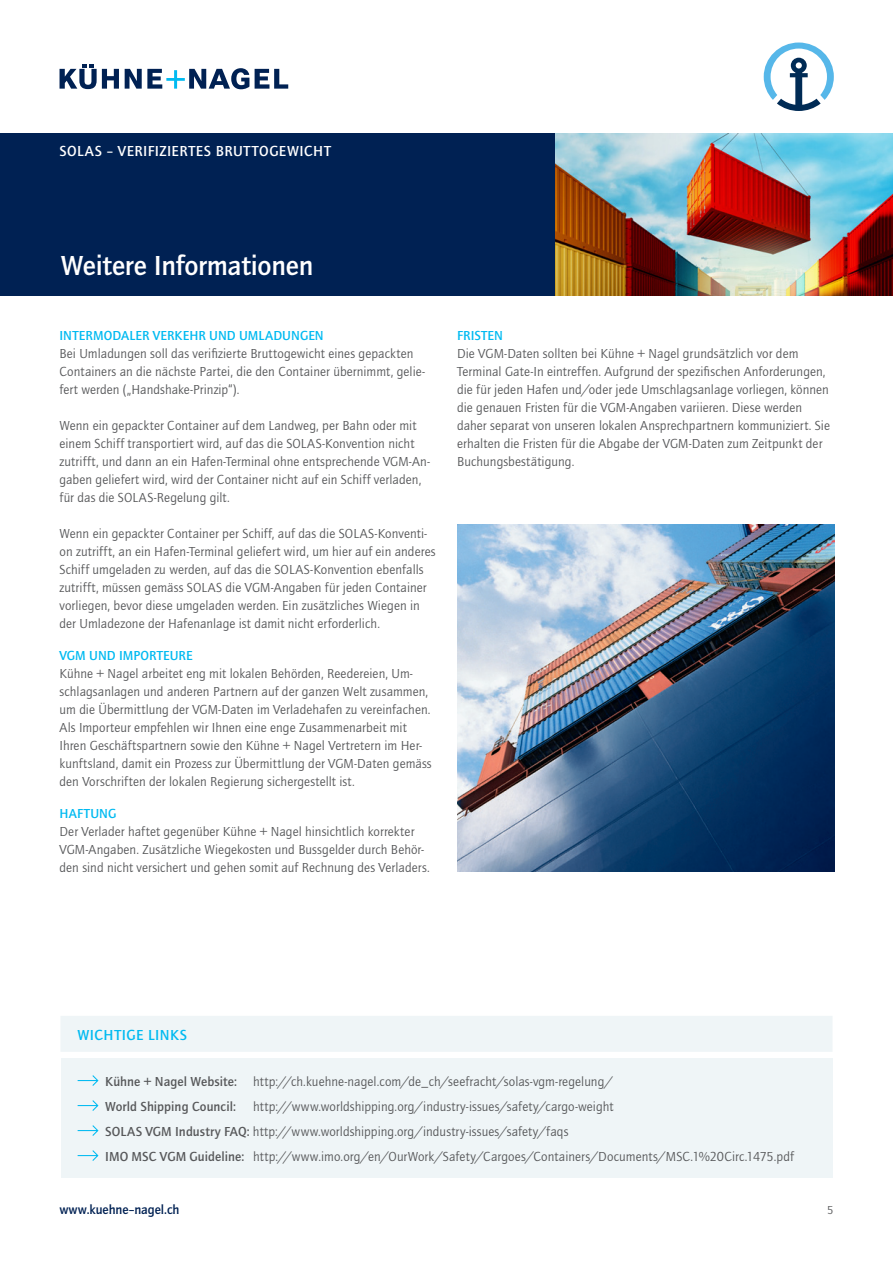
<style>
.page{position:relative;width:893px;height:1263px;background:#fff}
.page>*{position:absolute;margin:0;border:0;box-sizing:border-box;transform-origin:0 0}
.t1{font:700 28.5px "Quay Itc T";letter-spacing:-.01em;color:#fff}
.t2{font:700 15px "Quay Itc T";letter-spacing:.035em;color:#fff}
.t3{font:700 15px "Quay Itc T";letter-spacing:.035em;color:#00baf1}
.Body_Copy{font:13.5px/18px "Quay Itc T";letter-spacing:.005em;color:#57585a}
.KN_Boxed_Bullet_Poin{font:13.5px "Quay Itc T";letter-spacing:.005em;color:#57585a}
.Blue_Subhead_Capital{font:700 13.5px "Quay Itc T";letter-spacing:.005em;color:#00baf1}
.Body_Copy-2{font:700 13.5px "Quay Itc T";letter-spacing:.005em;color:#00baf1}
.KN_Boxed_Bullet_Poin-2{font:700 13.5px "Quay Itc T";letter-spacing:.005em;color:#57585a}
.t4{font:700 13.5px "Quay Itc T";color:#002153}
.t5{font:12px "Quay Itc T";color:#57585a}
.s1{font-weight:700;color:#00baf1}
.s2{font-weight:700}
</style>
<div class="page">
<svg style="left:255px;top:69px;width:33px;height:20px"></svg>
<svg style="left:125px;top:68px;width:124px;height:21px"></svg>
<svg style="left:60px;top:64px;width:59px;height:25px"></svg>
<svg style="left:764px;top:43px;width:69px;height:68px"></svg>
<img style="left:554px;top:134px;width:339px;height:162px">
<div style="left:0;top:134px;width:554px;height:162px;background:#002153"></div>
<div style="left:60px;top:1016px;width:772px;height:36px;background:#eff5f7"></div>
<div style="left:61px;top:1058px;width:771px;height:120px;background:#eff5f7"></div>
<svg style="left:77px;top:1075px;width:22px;height:11px"></svg>
<svg style="left:77px;top:1100px;width:22px;height:11px"></svg>
<svg style="left:77px;top:1125px;width:22px;height:11px"></svg>
<svg style="left:77px;top:1150px;width:22px;height:11px"></svg>
<img style="left:457px;top:524px;width:377px;height:348px">
<p class="t2" style="left:60px;top:143px;width:273px">SOLAS – VERIFIZIERTES BRUTTOGEWICHT</p>
<p class="t1" style="left:61px;top:248px;width:254px">Weitere Informationen</p>
<p class="Blue_Subhead_Capital" style="left:60px;top:328px;width:266px">INTERMODALER VERKEHR UND UMLADUNGEN</p>
<p class="Body_Copy" style="left:60px;top:344px;width:367px">Bei Umladungen soll das verifizierte Bruttogewicht eines gepackten<br>Containers an die nächste Partei, die den Container übernimmt, gelie&shy;fert werden („Handshake-Prinzip“).</p>
<p class="Body_Copy" style="left:60px;top:416px;width:372px">Wenn ein gepackter Container auf dem Landweg, per Bahn oder mit einem Schiff transportiert wird, auf das die SOLAS-Konvention nicht zutrifft, und dann an ein Hafen-Terminal ohne entsprechende VGM-An&shy;gaben geliefert wird, wird der Container nicht auf ein Schiff verladen, für das die SOLAS-Regelung gilt.</p>
<p class="Body_Copy" style="left:60px;top:524px;width:378px">Wenn ein gepackter Container per Schiff, auf das die SOLAS-Konventi&shy;on zutrifft, an ein Hafen-Terminal geliefert wird, um hier auf ein anderes Schiff umgeladen zu werden, auf das die SOLAS-Konvention ebenfalls zutrifft, müssen gemäss SOLAS die VGM-Angaben für jeden Container vorliegen, bevor diese umgeladen werden. Ein zusätzliches Wiegen in der Umladezone der Hafenanlage ist damit nicht erforderlich.</p>
<p class="Body_Copy-2" style="left:60px;top:647px;width:135px">VGM UND IMPORTEURE</p>
<p class="Body_Copy" style="left:60px;top:664px;width:374px">Kühne + Nagel arbeitet eng mit lokalen Behörden, Reedereien, Um&shy;schlagsanlagen und anderen Partnern auf der ganzen Welt zusammen, um die Übermittlung der VGM-Daten im Verladehafen zu vereinfachen.<br>Als Importeur empfehlen wir Ihnen eine enge Zusammenarbeit mit Ihren Geschäftspartnern sowie den Kühne + Nagel Vertretern im Her&shy;kunftsland, damit ein Prozess zur Übermittlung der VGM-Daten gemäss den Vorschriften der lokalen Regierung sichergestellt ist.</p>
<p class="Body_Copy" style="left:60px;top:804px;width:372px"><span class="s1">HAFTUNG<br></span>Der Verlader haftet gegenüber Kühne + Nagel hinsichtlich korrekter VGM-Angaben. Zusätzliche Wiegekosten und Bussgelder durch Behör&shy;den sind nicht versichert und gehen somit auf Rechnung des Verladers.</p>
<p class="Body_Copy-2" style="left:457px;top:328px;width:47px">FRISTEN</p>
<p class="Body_Copy" style="left:457px;top:344px;width:374px">Die VGM-Daten sollten bei Kühne + Nagel grundsätzlich vor dem Terminal Gate-In eintreffen. Aufgrund der spezifischen Anforderungen, die für jeden Hafen und/oder jede Umschlagsanlage vorliegen, können die genauen Fristen für die VGM-Angaben variieren. Diese werden daher separat von unseren lokalen Ansprechpartnern kommuniziert. Sie erhalten die Fristen für die Abgabe der VGM-Daten zum Zeitpunkt der Buchungsbestätigung.</p>
<p class="t3" style="left:77px;top:1026px;width:111px">WICHTIGE LINKS</p>
<p class="KN_Boxed_Bullet_Poin" style="left:105px;top:1073px;width:509px"><span class="s2">Kühne + Nagel Website:</span> http://ch.kuehne-nagel.com/de_ch/seefracht/solas-vgm-regelung/</p>
<p class="KN_Boxed_Bullet_Poin-2" style="left:105px;top:1098px;width:132px">World Shipping Council:</p>
<p class="KN_Boxed_Bullet_Poin" style="left:253px;top:1098px;width:362px">http://www.worldshipping.org/industry-issues/safety/cargo-weight</p>
<p class="KN_Boxed_Bullet_Poin" style="left:105px;top:1123px;width:465px"><span class="s2">SOLAS VGM Industry FAQ:</span> http://www.worldshipping.org/industry-issues/safety/faqs</p>
<p class="KN_Boxed_Bullet_Poin" style="left:105px;top:1148px;width:690px"><span class="s2">IMO MSC VGM Guideline:</span> http://www.imo.org/en/OurWork/Safety/Cargoes/Containers/Documents/MSC.1%20Circ.1475.pdf</p>
<p class="t4" style="left:60px;top:1201px;width:121px">www.kuehne–nagel.ch</p>
<p class="t5" style="left:827px;top:1203px;width:8px">5</p>
</div>
